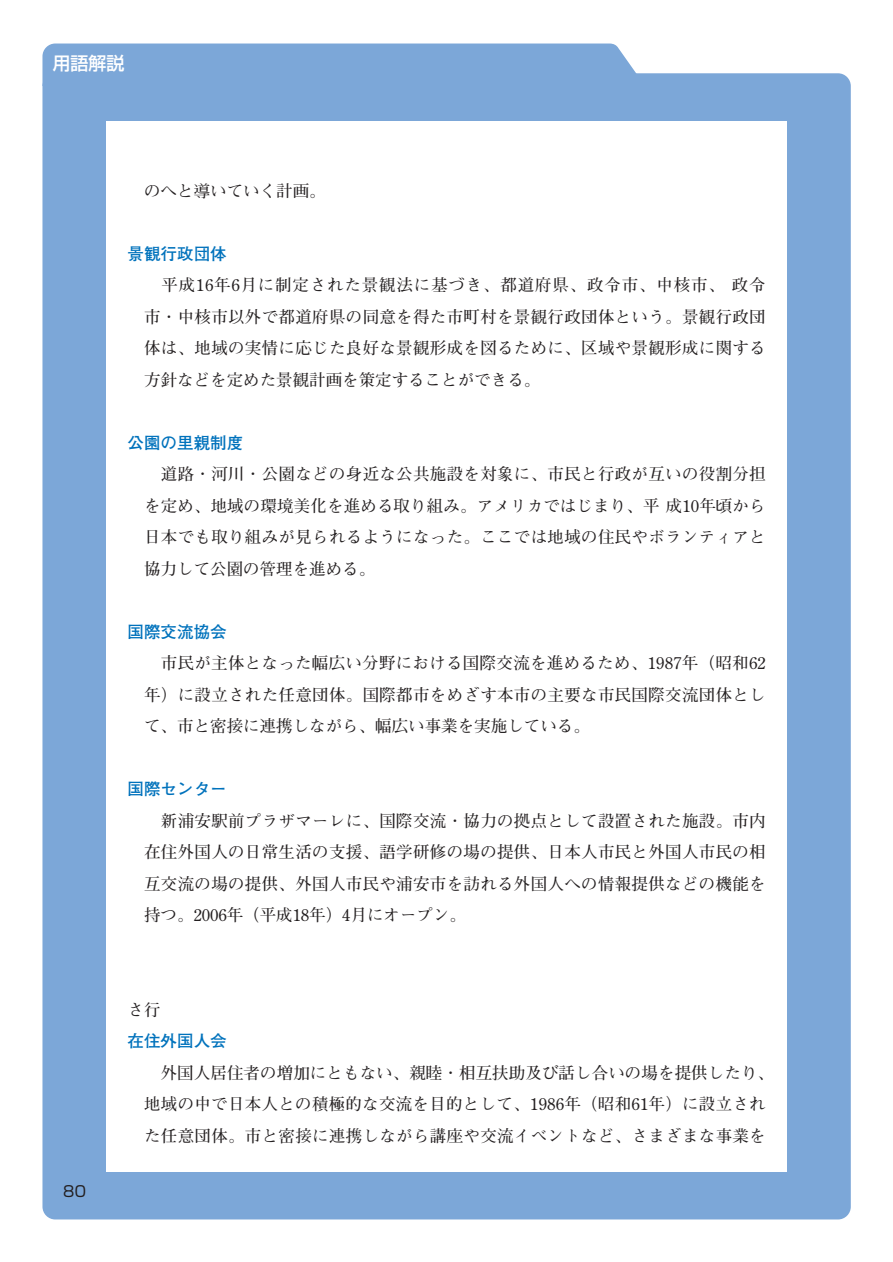
<style>
.page{position:relative;width:893px;height:1262px;background:#fff}
.page>*{position:absolute;margin:0;border:0;box-sizing:border-box;transform-origin:0 0}
.t1{font:500 18px "Shin Go";color:#fff}
.t2{font:700 16.5px/31.5px "Futo Min A101";letter-spacing:.015em;color:#231f20;text-align:justify}
.t3{font:700 16.5px "Futo Go B101";color:#0072bc}
.t4{font:15px "Shin Go";color:#231f20}
</style>
<div class="page">
<div style="left:42px;top:73px;width:808px;height:1146px;background:#7ca7d8;border-radius:13px"></div>
<div style="left:42px;top:44px;width:603px;height:42px;background:#7ca7d8"></div>
<div style="left:106px;top:121px;width:681px;height:1050px;background:#fff"></div>
<p class="t1" style="left:53px;top:57px;width:74px">用語解説</p>
<p class="t2" style="left:144px;top:177px;width:183px">のへと導いていく計画。</p>
<p class="t3" style="left:128px;top:247px;width:101px">景観行政団体</p>
<p class="t2" style="left:144px;top:271px;width:623px;text-indent:17px">平成16年6月に制定された景観法に基づき、都道府県、政令市、中核市、政令市・中核市以外で都道府県の同意を得た市町村を景観行政団体という。景観行政団体は、地域の実情に応じた良好な景観形成を図るために、区域や景観形成に関する方針などを定めた景観計画を策定することができる。</p>
<p class="t3" style="left:128px;top:436px;width:117px">公園の里親制度</p>
<p class="t2" style="left:144px;top:460px;width:623px;text-indent:17px">道路・河川・公園などの身近な公共施設を対象に、市民と行政が互いの役割分担を定め、地域の環境美化を進める取り組み。アメリカではじまり、平成10年頃から日本でも取り組みが見られるようになった。ここでは地域の住民やボランティアと協力して公園の管理を進める。</p>
<p class="t3" style="left:128px;top:625px;width:101px">国際交流協会</p>
<p class="t2" style="left:144px;top:649px;width:623px;text-indent:17px">市民が主体となった幅広い分野における国際交流を進めるため、1987年（昭和62年）に設立された任意団体。国際都市をめざす本市の主要な市民国際交流団体として、市と密接に連携しながら、幅広い事業を実施している。</p>
<p class="t3" style="left:128px;top:783px;width:101px">国際センター</p>
<p class="t2" style="left:144px;top:807px;width:623px;text-indent:17px">新浦安駅前プラザマーレに、国際交流・協力の拠点として設置された施設。市内在住外国人の日常生活の支援、語学研修の場の提供、日本人市民と外国人市民の相互交流の場の提供、外国人市民や浦安市を訪れる外国人への情報提供などの機能を持つ。2006年（平成18年）4月にオープン。</p>
<p class="t4" style="left:63px;top:1185px;width:24px">80</p>
<p class="t2" style="left:128px;top:996px;width:34px">さ行</p>
<p class="t3" style="left:128px;top:1035px;width:101px">在住外国人会</p>
<p class="t2" style="left:144px;top:1059px;width:631px;text-align:left;text-indent:17px">外国人居住者の増加にともない、親睦・相互扶助及び話し合いの場を提供したり、地域の中で日本人との積極的な交流を目的として、1986年（昭和61年）に設立された任意団体。市と密接に連携しながら講座や交流イベントなど、さまざまな事業を</p>
</div>
